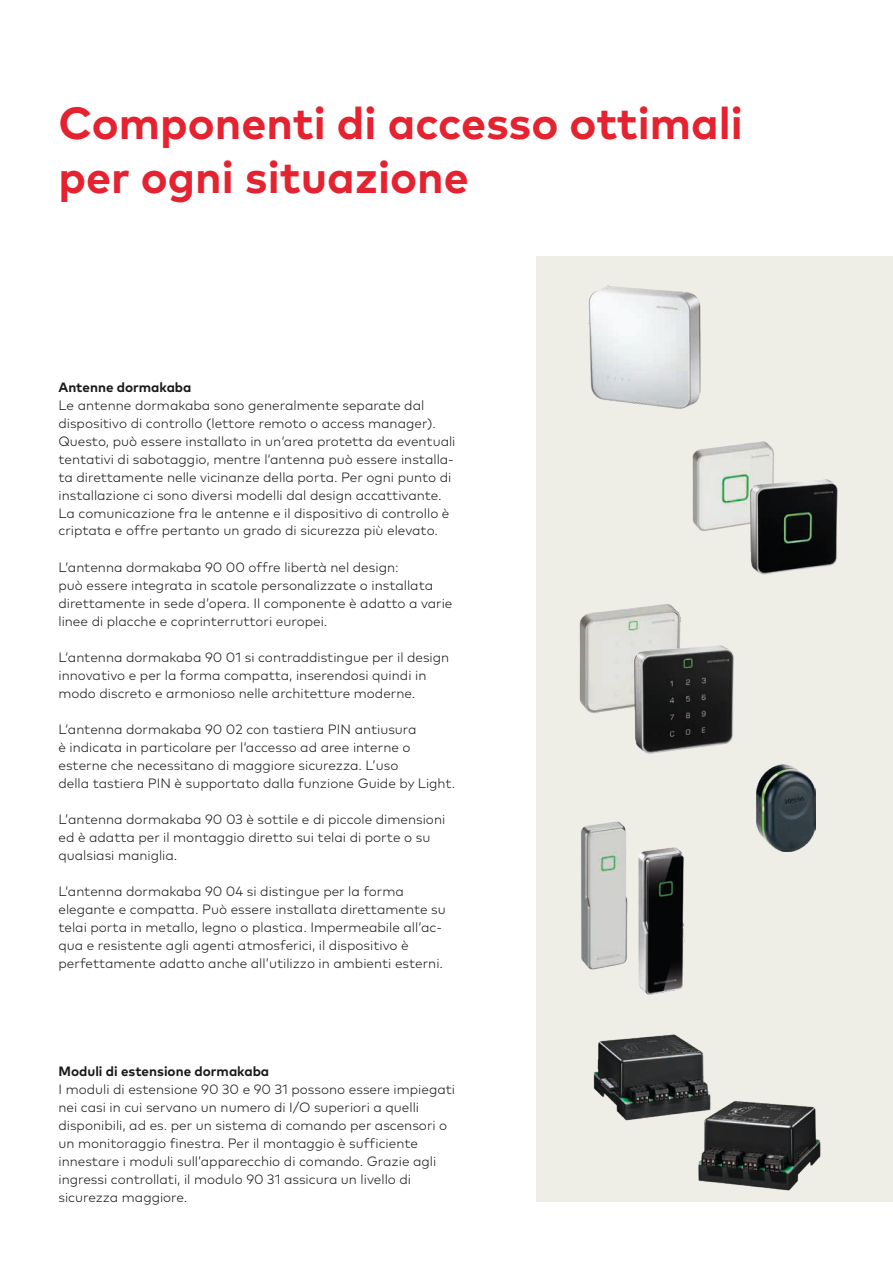
<style>
.page{position:relative;width:893px;height:1263px;background:#fff}
.page>*{position:absolute;margin:0;border:0;box-sizing:border-box;transform-origin:0 0}
.t1{font:700 45px/54px "Mark Pro";color:#e52230}
.t2{font:300 13.5px/18px "Mark Pro";color:#1b1a19}
.t3{font:700 13.5px "Mark Pro";color:#1b1a19}
</style>
<div class="page">
<div style="left:537px;top:256px;width:356px;height:946px;background:#eeede6"></div>
<img style="left:756px;top:765px;width:60px;height:87px">
<img style="left:593px;top:1037px;width:115px;height:84px">
<img style="left:691px;top:1087px;width:130px;height:104px">
<img style="left:588px;top:285px;width:113px;height:124px">
<img style="left:692px;top:441px;width:81px;height:90px">
<img style="left:711px;top:450px;width:127px;height:125px">
<img style="left:580px;top:604px;width:193px;height:187px">
<img style="left:638px;top:847px;width:47px;height:190px">
<img style="left:581px;top:821px;width:47px;height:149px">
<h1 class="t1" style="left:58px;top:93px;width:686px">Componenti di accesso ottimali per ogni situazione</h1>
<p class="t3" style="left:58px;top:376px;width:135px">Antenne dormakaba</p>
<p class="t2" style="left:58px;top:395px;width:399px">Le antenne dormakaba sono generalmente separate dal dispositivo di controllo (lettore remoto o access manager).<br>Questo, può essere installato in un‘area protetta da eventuali tentativi di sabotaggio, mentre l‘antenna può essere installa&shy;ta direttamente nelle vicinanze della porta. Per ogni punto di installazione ci sono diversi modelli dal design accattivante.<br>La comunicazione fra le antenne e il dispositivo di controllo è criptata e offre pertanto un grado di sicurezza più elevato.</p>
<p class="t2" style="left:58px;top:557px;width:396px">L‘antenna dormakaba 90 00 offre libertà nel design:<br>può essere integrata in scatole personalizzate o installata direttamente in sede d’opera. Il componente è adatto a varie linee di placche e coprinterruttori europei.</p>
<p class="t2" style="left:58px;top:647px;width:392px">L‘antenna dormakaba 90 01 si contraddistingue per il design innovativo e per la forma compatta, inserendosi quindi in modo discreto e armonioso nelle architetture moderne.</p>
<p class="t2" style="left:58px;top:719px;width:398px">L‘antenna dormakaba 90 02 con tastiera PIN antiusura<br>è indicata in particolare per l‘accesso ad aree interne o esterne che necessitano di maggiore sicurezza. L’uso<br>della tastiera PIN è supportato dalla funzione Guide by Light.</p>
<p class="t2" style="left:58px;top:809px;width:388px">L’antenna dormakaba 90 03 è sottile e di piccole dimensioni ed è adatta per il montaggio diretto sui telai di porte o su qualsiasi maniglia.</p>
<p class="t2" style="left:58px;top:881px;width:389px">L‘antenna dormakaba 90 04 si distingue per la forma elegante e compatta. Può essere installata direttamente su telai porta in metallo, legno o plastica. Impermeabile all’ac&shy;qua e resistente agli agenti atmosferici, il dispositivo è perfettamente adatto anche all’utilizzo in ambienti esterni.</p>
<p class="t3" style="left:58px;top:1060px;width:212px">Moduli di estensione dormakaba</p>
<p class="t2" style="left:58px;top:1079px;width:398px">I moduli di estensione 90 30 e 90 31 possono essere impiegati nei casi in cui servano un numero di I/O superiori a quelli disponibili, ad es. per un sistema di comando per ascensori o un monitoraggio finestra. Per il montaggio è sufficiente innestare i moduli sull’apparecchio di comando. Grazie agli ingressi controllati, il modulo 90 31 assicura un livello di sicurezza maggiore.</p>
</div>
